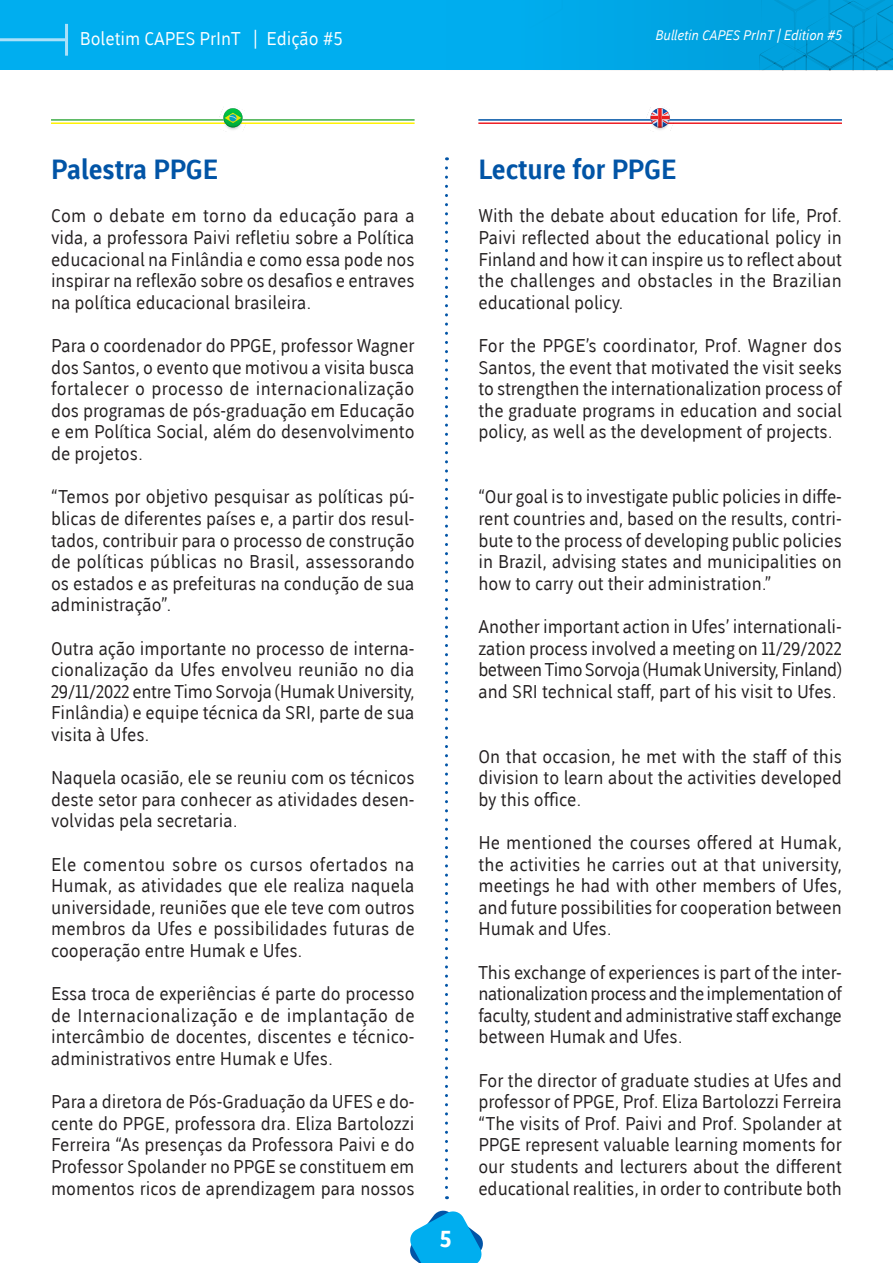
<style>
.page{position:relative;width:893px;height:1263px;background:#fff}
.page>*{position:absolute;margin:0;border:0;box-sizing:border-box;transform-origin:0 0}
.Subtitulo_ingles{font:700 27px "Ufes Sans";color:#0154a6}
.Subtítulo{font:700 27px "Ufes Sans";color:#0154a6}
.t1{font:800 22.5px "Ufes Sans";color:#fff}
.corpo_texto{font:18px/21.6px "Ufes Sans";color:#231f20;text-align:justify}
.t2{font:18px "Ufes Sans";color:#fff}
.t3{font:italic 13.5px "Ufes Sans";color:#fff}
</style>
<div class="page">
<svg style="left:410px;top:1210px;width:73px;height:53px"></svg>
<div style="left:0;top:1px;width:893px;height:69px;background:#00aeef"></div>
<hr style="left:0;top:38px;width:65px;height:3px;background:#aae0f9">
<hr style="left:65px;top:24px;width:3px;height:32px;background:#aae0f9">
<div style="left:446px;top:0;width:447px;height:70px;background:#00a6e5"></div>
<svg style="left:759px;top:0;width:134px;height:70px"></svg>
<div style="left:446px;top:0;width:75px;height:70px;background:#00adee"></div>
<hr style="left:51px;top:119px;width:364px;height:2px;background:#40ae49">
<hr style="left:51px;top:122px;width:364px;height:2px;background:#fff101">
<svg style="left:220px;top:108px;width:26px;height:22px"></svg>
<hr style="left:478px;top:119px;width:364px;height:2px;background:#0154a6">
<hr style="left:478px;top:122px;width:364px;height:2px;background:#ee1d23">
<svg style="left:646px;top:107px;width:28px;height:24px"></svg>
<svg style="left:445px;top:168px;width:3px;height:1031px"></svg>
<p class="t2" style="left:80px;top:28px;width:264px">Boletim CAPES PrInT | Edição #5</p>
<p class="t3" style="left:655px;top:28px;width:188px">Bulletin CAPES PrInT | Edition #5</p>
<p class="Subtítulo" style="left:51px;top:154px;width:169px">Palestra PPGE</p>
<p class="corpo_texto" style="left:51px;top:206px;width:365px">Com o debate em torno da educação para a vida, a professora Paivi refletiu sobre a Política educacional na Finlândia e como essa pode nos inspirar na reflexão sobre os desafios e entraves na política educacional brasileira.</p>
<p class="corpo_texto" style="left:51px;top:335px;width:365px">Para o coordenador do PPGE, professor Wagner dos Santos, o evento que motivou a visita busca fortalecer o processo de internacionalização dos programas de pós-graduação em Educação e em Política Social, além do desenvolvimento de projetos.</p>
<p class="corpo_texto" style="left:51px;top:486px;width:365px">“Temos por objetivo pesquisar as políticas pú&shy;blicas de diferentes países e, a partir dos resul&shy;tados, contribuir para o processo de construção de políticas públicas no Brasil, assessorando os estados e as prefeituras na condução de sua administração”.</p>
<p class="corpo_texto" style="left:51px;top:638px;width:365px">Outra ação importante no processo de interna&shy;cionalização da Ufes envolveu reunião no dia 29/11/2022 entre Timo Sorvoja (Humak University, Finlândia) e equipe técnica da SRI, parte de sua visita à Ufes.</p>
<p class="corpo_texto" style="left:51px;top:767px;width:365px">Naquela ocasião, ele se reuniu com os técnicos deste setor para conhecer as atividades desen&shy;volvidas pela secretaria.</p>
<p class="corpo_texto" style="left:51px;top:854px;width:365px">Ele comentou sobre os cursos ofertados na Humak, as atividades que ele realiza naquela universidade, reuniões que ele teve com outros membros da Ufes e possibilidades futuras de cooperação entre Humak e Ufes.</p>
<p class="corpo_texto" style="left:51px;top:983px;width:365px">Essa troca de experiências é parte do processo de Internacionalização e de implantação de intercâmbio de docentes, discentes e técnico&shy;administrativos entre Humak e Ufes.</p>
<p class="corpo_texto" style="left:51px;top:1091px;width:365px">Para a diretora de Pós-Graduação da UFES e do&shy;cente do PPGE, professora dra. Eliza Bartolozzi Ferreira “As presenças da Professora Paivi e do Professor Spolander no PPGE se constituem em momentos ricos de aprendizagem para nossos</p>
<p class="t1" style="left:440px;top:1226px;width:13px">5</p>
<p class="Subtitulo_ingles" style="left:478px;top:154px;width:199px">Lecture for PPGE</p>
<p class="corpo_texto" style="left:478px;top:206px;width:365px">With the debate about education for life, Prof.<br>Paivi reflected about the educational policy in Finland and how it can inspire us to reflect about the challenges and obstacles in the Brazilian educational policy.</p>
<p class="corpo_texto" style="left:478px;top:335px;width:365px">For the PPGE’s coordinator, Prof. Wagner dos Santos, the event that motivated the visit seeks to strengthen the internationalization process of the graduate programs in education and social policy, as well as the development of projects.</p>
<p class="corpo_texto" style="left:478px;top:486px;width:365px">“Our goal is to investigate public policies in diffe&shy;rent countries and, based on the results, contri&shy;bute to the process of developing public policies in Brazil, advising states and municipalities on how to carry out their administration.”</p>
<p class="corpo_texto" style="left:478px;top:616px;width:365px">Another important action in Ufes’ internationali&shy;zation process involved a meeting on 11/29/2022 between Timo Sorvoja (Humak University, Finland) and SRI technical staff, part of his visit to Ufes.</p>
<p class="corpo_texto" style="left:478px;top:746px;width:365px">On that occasion, he met with the staff of this division to learn about the activities developed by this office.</p>
<p class="corpo_texto" style="left:478px;top:832px;width:365px">He mentioned the courses offered at Humak, the activities he carries out at that university, meetings he had with other members of Ufes, and future possibilities for cooperation between Humak and Ufes.</p>
<p class="corpo_texto" style="left:478px;top:962px;width:365px">This exchange of experiences is part of the inter&shy;nationalization process and the implementation of faculty, student and administrative staff exchange between Humak and Ufes.</p>
<p class="corpo_texto" style="left:478px;top:1070px;width:365px">For the director of graduate studies at Ufes and professor of PPGE, Prof. Eliza Bartolozzi Ferreira “The visits of Prof. Paivi and Prof. Spolander at PPGE represent valuable learning moments for our students and lecturers about the different educational realities, in order to contribute both</p>
</div>
